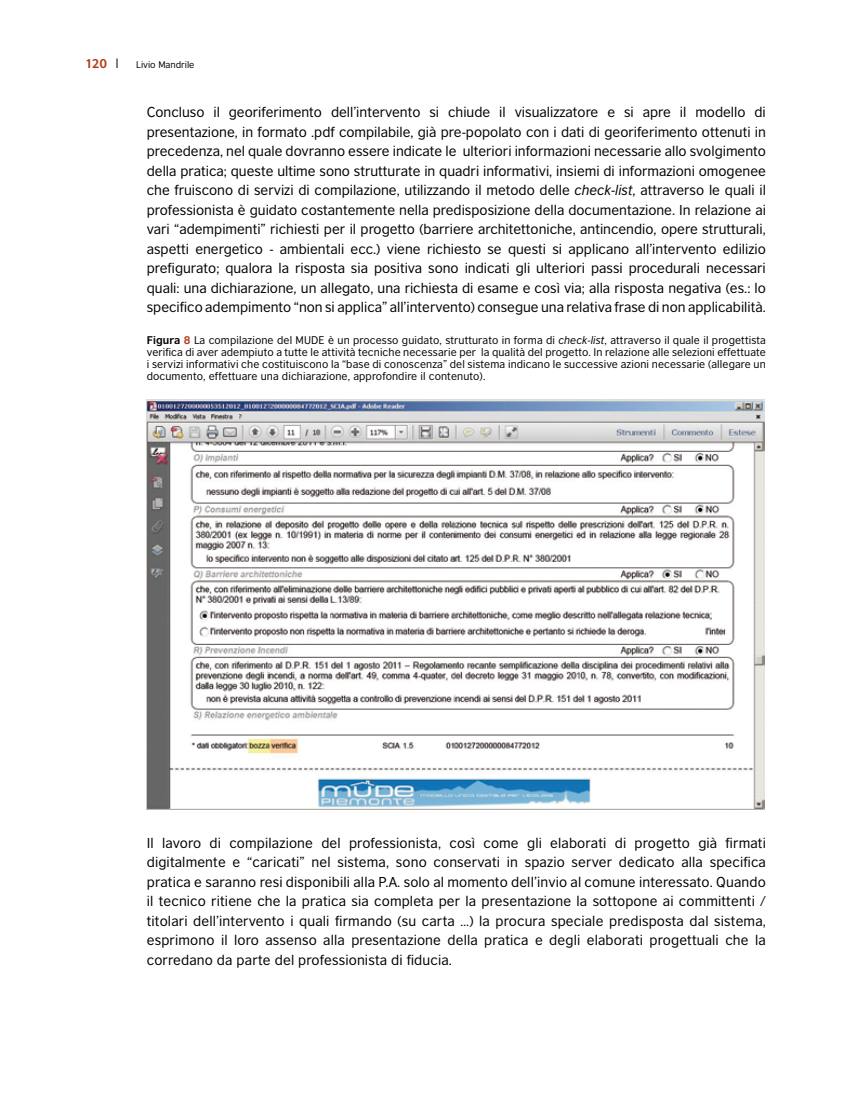
<style>
.page{position:relative;width:851px;height:1106px;background:#fff}
.page>*{position:absolute;margin:0;border:0;box-sizing:border-box;transform-origin:0 0}
.t1{font:13.5px/19.5px "British Council Sans";color:#000;text-align:justify}
.t2{font:700 12px "British Council Sans";color:#b13c1b}
.t3{font:10.5px/12px "British Council Sans";letter-spacing:.01em;color:#000;text-align:justify}
.t4{font:9.15px "British Council Sans";color:#000}
.s1{font-style:italic}
.s2{font-weight:700}
.s3{font-weight:700;color:#b13c1b}
</style>
<div class="page">
<img style="left:147px;top:399px;width:617px;height:411px">
<p class="t2" style="left:85px;top:56px;width:24px">120</p>
<p class="t4" style="left:136px;top:59px;width:60px">Livio Mandrile</p>
<p class="t1" style="left:147px;top:102px;width:620px">Concluso il georiferimento dell’intervento si chiude il visualizzatore e si apre il modello di presentazione, in formato .pdf compilabile, già pre-popolato con i dati di georiferimento ottenuti in precedenza, nel quale dovranno essere indicate le ulteriori informazioni necessarie allo svolgimento della pratica; queste ultime sono strutturate in quadri informativi, insiemi di informazioni omogenee che fruiscono di servizi di compilazione, utilizzando il metodo delle <span class="s1">check-list</span>, attraverso le quali il professionista è guidato costantemente nella predisposizione della documentazione. In relazione ai vari “adempimenti” richiesti per il progetto (barriere architettoniche, antincendio, opere strutturali, aspetti energetico - ambientali ecc.) viene richiesto se questi si applicano all’intervento edilizio prefigurato; qualora la risposta sia positiva sono indicati gli ulteriori passi procedurali necessari quali: una dichiarazione, un allegato, una richiesta di esame e così via; alla risposta negativa (es.: lo specifico adempimento “non si applica” all’intervento) consegue una relativa frase di non applicabilità.</p>
<p class="t3" style="left:147px;top:334px;width:620px"><span class="s2">Figura</span> <span class="s3">8</span> La compilazione del MUDE è un processo guidato, strutturato in forma di <span class="s1">check-list</span>, attraverso il quale il progettista verifica di aver adempiuto a tutte le attività tecniche necessarie per la qualità del progetto. In relazione alle selezioni effettuate i servizi informativi che costituiscono la “base di conoscenza” del sistema indicano le successive azioni necessarie (allegare un documento, effettuare una dichiarazione, approfondire il contenuto).</p>
<p class="t1" style="left:147px;top:833px;width:620px">Il lavoro di compilazione del professionista, così come gli elaborati di progetto già firmati digitalmente e “caricati” nel sistema, sono conservati in spazio server dedicato alla specifica pratica e saranno resi disponibili alla P.A. solo al momento dell’invio al comune interessato. Quando il tecnico ritiene che la pratica sia completa per la presentazione la sottopone ai committenti / titolari dell’intervento i quali firmando (su carta …) la procura speciale predisposta dal sistema, esprimono il loro assenso alla presentazione della pratica e degli elaborati progettuali che la corredano da parte del professionista di fiducia.</p>
</div>
